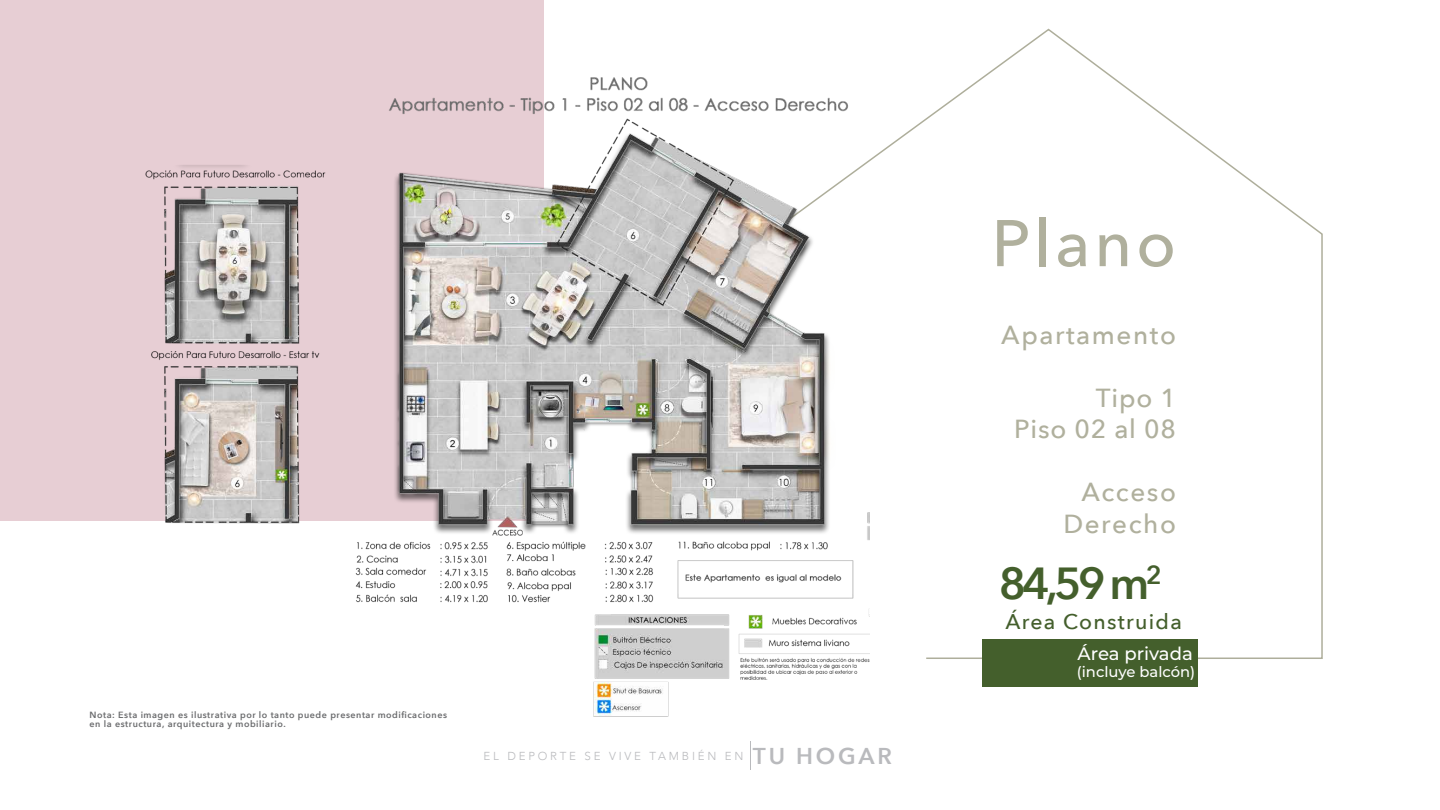
<style>
.page{position:relative;width:1440px;height:810px;background:#fff}
.page>*{position:absolute;margin:0;border:0;box-sizing:border-box;transform-origin:0 0}
.t1{font:500 65.18px "Avenir Next";letter-spacing:.06em;color:#b0b09d}
.t2{font:600 44.78px "Avenir Next";color:#445f2c}
.t3{font:500 26.1px/31.5px "Avenir Next";letter-spacing:.06em;color:#b0b09d;text-align:right}
.t4{font:500 26.1px/31.5px "Avenir Next";letter-spacing:.03em;color:#b0b09d;text-align:right}
.t5{font:500 21.23px "Avenir Next";letter-spacing:.06em;color:#445f2c}
.t6{font:500 18.08px "Montserrat";color:#fff}
.t7{font:500 14.77px "Montserrat";color:#fff}
.t8{font:300 11.55px "Avenir";letter-spacing:.24em;color:#b9babd}
.t9{font:600 9px/9px "Avenir Next";letter-spacing:.06em;color:#6b6c6e}
.s1{font-family:"Avenir Next";font-weight:600;font-size:22.88px}
</style>
<div class="page">
<div style="left:0;top:0;width:544px;height:521px;background:#e7ced4"></div>
<svg style="left:869px;top:28px;width:454px;height:632px"></svg>
<div style="left:982px;top:640px;width:216px;height:47px;background:#445f2c"></div>
<img style="left:145px;top:77px;width:724px;height:692px">
<p class="t9" style="left:90px;top:710px;width:359px">Nota: Esta imagen es ilustrativa por lo tanto puede presentar modificaciones en la estructura, arquitectura y mobiliario.</p>
<p class="t8" style="left:483px;top:749px;width:410px">EL DEPORTE SE VIVE TAMBIÉN EN <span class="s1">TU HOGAR</span></p>
<h1 class="t1" style="left:992px;top:188px;width:186px">Plano</h1>
<h3 class="t3" style="left:1001px;top:318px;width:176px">Apartamento</h3>
<h3 class="t4" style="left:1014px;top:381px;width:163px">Tipo 1<br>Piso 02 al 08</h3>
<h3 class="t3" style="left:1063px;top:476px;width:114px">Acceso<br>Derecho</h3>
<h2 class="t2" style="left:999px;top:545px;width:164px">84,59 m<sup>2</sup></h2>
<h3 class="t5" style="left:1006px;top:603px;width:178px">Área Construida</h3>
<h3 class="t6" style="left:1078px;top:641px;width:117px">Área privada</h3>
<h3 class="t7" style="left:1077px;top:661px;width:120px">(incluye balcón)</h3>
</div>
